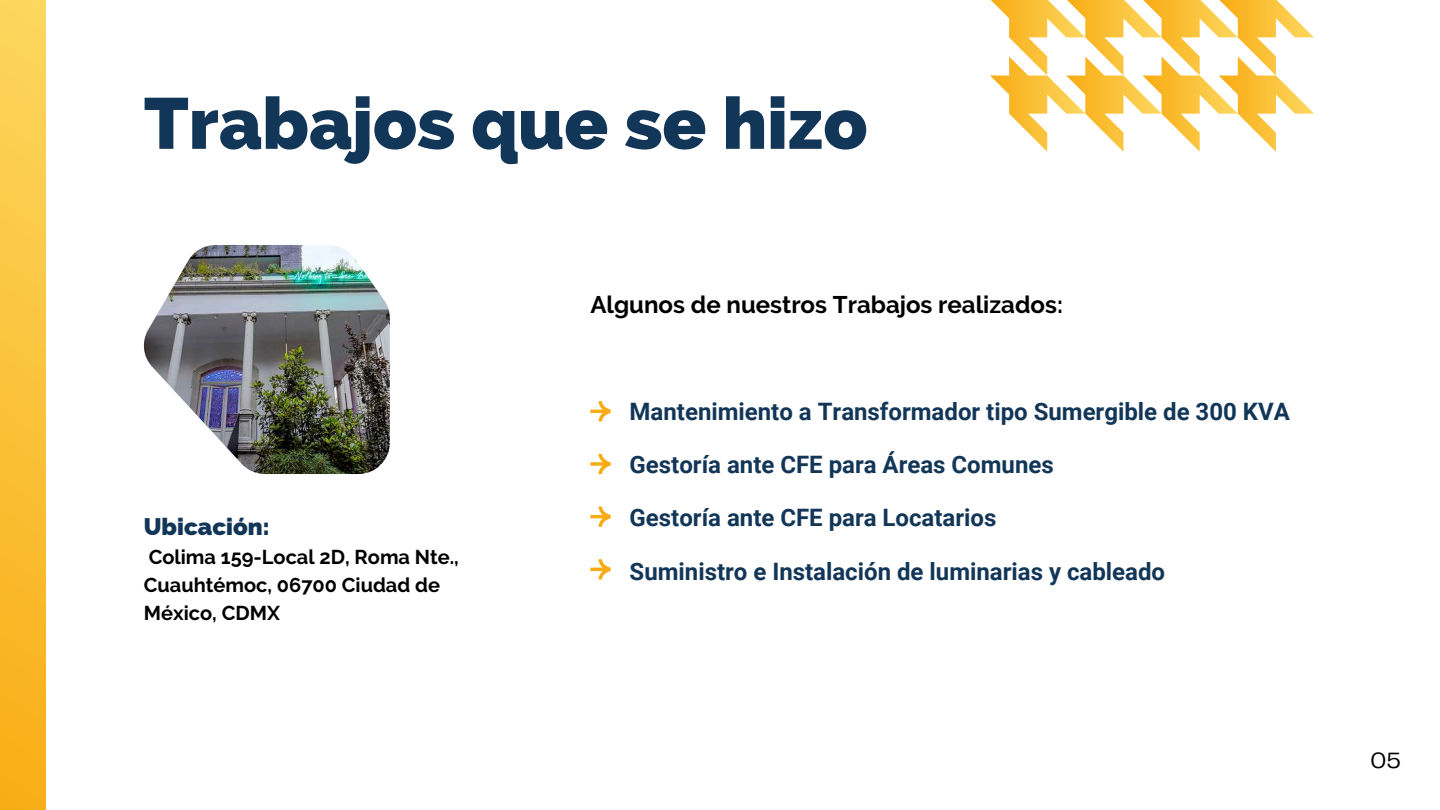
<style>
.page{position:relative;width:1440px;height:810px;background:#fff}
.page>*{position:absolute;margin:0;border:0;box-sizing:border-box;transform-origin:0 0}
.t1{font:800 72px "Raleway";color:#123657}
.t2{font:700 24px "Roboto";color:#123657}
.t3{font:700 24px "Raleway";color:#000}
.t4{font:800 24px "Raleway";color:#123657}
.t5{font:23px "Telegraf";color:#000}
.t6{font:700 20px/27.8px "Raleway";color:#000}
</style>
<div class="page">
<div style="left:0;top:0;width:46px;height:810px;background:linear-gradient(to bottom,#fdd65e,#f8ad16)"></div>
<svg style="left:590px;top:401px;width:21px;height:20px"></svg>
<svg style="left:590px;top:454px;width:21px;height:20px"></svg>
<svg style="left:590px;top:507px;width:21px;height:20px"></svg>
<svg style="left:590px;top:559px;width:21px;height:20px"></svg>
<svg style="left:990px;top:0;width:324px;height:152px"></svg>
<img style="left:144px;top:245px;width:246px;height:229px">
<h1 class="t1" style="left:144px;top:81px;width:725px">Trabajos que se hizo</h1>
<p class="t4" style="left:144px;top:513px;width:127px">Ubicación:</p>
<p class="t6" style="left:144px;top:543px;width:317px">Colima 159-Local 2D, Roma Nte.,<br>Cuauhtémoc, 06700 Ciudad de<br>México, CDMX</p>
<p class="t3" style="left:590px;top:290px;width:474px">Algunos de nuestros Trabajos realizados:</p>
<p class="t2" style="left:630px;top:398px;width:662px">Mantenimiento a Transformador tipo Sumergible de 300 KVA</p>
<p class="t2" style="left:630px;top:451px;width:426px">Gestoría ante CFE para Áreas Comunes</p>
<p class="t2" style="left:630px;top:504px;width:368px">Gestoría ante CFE para Locatarios</p>
<p class="t2" style="left:630px;top:557px;width:537px">Suministro e Instalación de luminarias y cableado</p>
<p class="t5" style="left:1371px;top:751px;width:32px">05</p>
</div>
